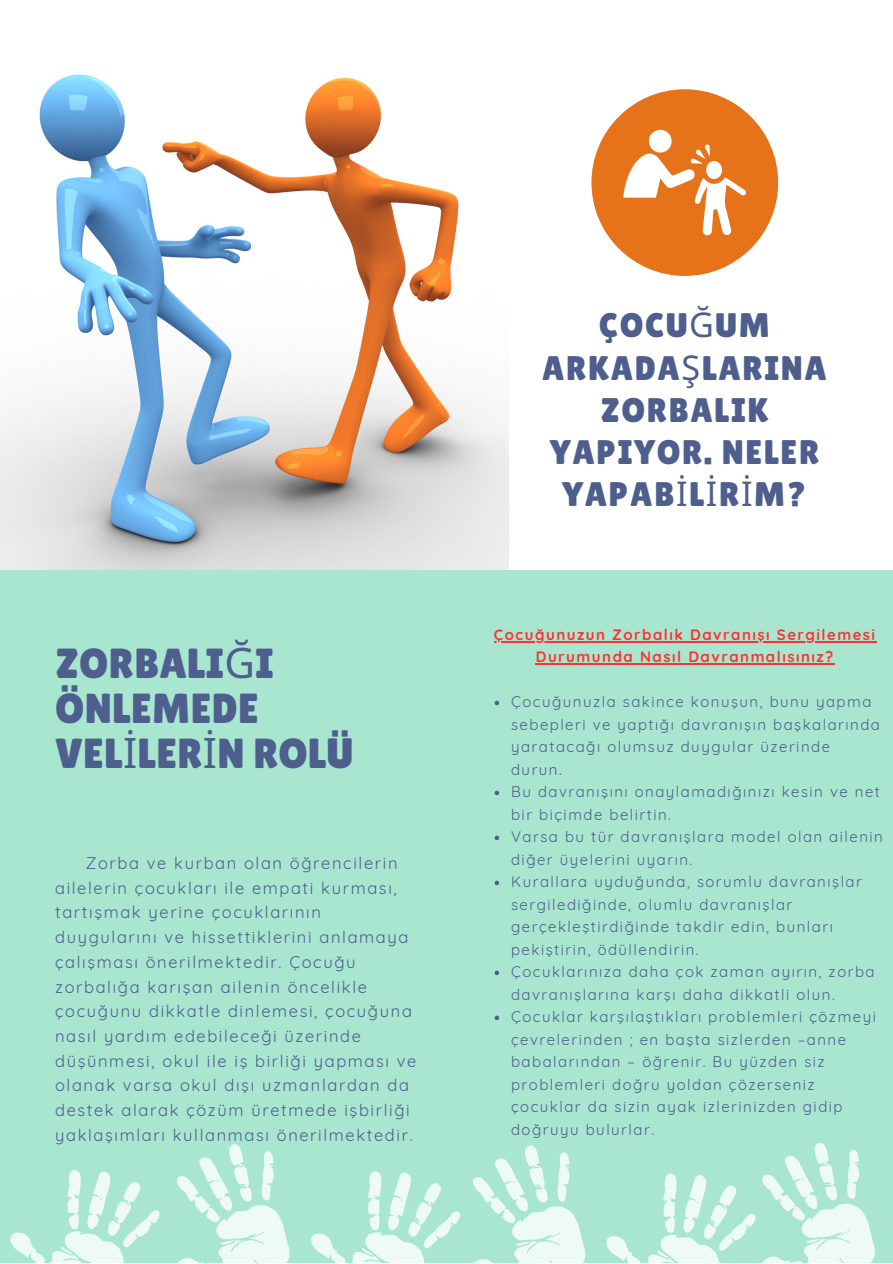
<style>
.page{position:relative;width:893px;height:1264px;background:#fff}
.page>*{position:absolute;margin:0;border:0;box-sizing:border-box;transform-origin:0 0}
.t1{font:42px/45px "Lilita One";letter-spacing:.01em;color:#4e5e8d}
.t2{font:34.05px/42.2px "Lilita One";letter-spacing:.05em;color:#4e5e8d;text-align:center}
.t3{font:16.5px/24.8px "Quicksand";letter-spacing:.1em;color:#4e5e8d}
.t4{font:15px/22.5px "Quicksand";letter-spacing:.1em;color:#4e5e8d}
.t5{font:700 15px/22.5px "Quicksand";letter-spacing:.1em;color:#ff3131;text-align:center}
.s1{font-family:"Noto Sans"}
</style>
<div class="page">
<div style="left:0;top:0;width:892px;height:1262px;background:#a8e6cf"></div>
<div style="left:474px;top:0;width:418px;height:569px;background:#fff"></div>
<svg style="left:494px;top:700px;width:5px;height:5px"></svg>
<svg style="left:494px;top:790px;width:5px;height:5px"></svg>
<svg style="left:494px;top:835px;width:5px;height:5px"></svg>
<svg style="left:494px;top:880px;width:5px;height:5px"></svg>
<svg style="left:494px;top:970px;width:5px;height:5px"></svg>
<svg style="left:494px;top:1015px;width:5px;height:5px"></svg>
<hr style="left:494px;top:641px;width:382px;height:1px;background:#ff3131">
<hr style="left:535px;top:663px;width:299px;height:1px;background:#ff3131">
<svg style="left:10px;top:1170px;width:150px;height:92px"></svg>
<svg style="left:177px;top:1144px;width:283px;height:118px"></svg>
<svg style="left:472px;top:1143px;width:403px;height:119px"></svg>
<svg style="left:591px;top:89px;width:187px;height:187px"></svg>
<img style="left:0;top:0;width:508px;height:569px">
<h1 class="t1" style="left:55px;top:640px;width:299px">ZORBALI<span class="s1">Ğ</span>I<br>ÖNLEMEDE<br>VEL<span class="s1">İ</span>LER<span class="s1">İ</span>N ROLÜ</h1>
<p class="t3" style="left:55px;top:850px;width:363px;text-indent:31px">Zorba ve kurban olan öğrencilerin ailelerin çocukları ile empati kurması, tartışmak yerine çocuklarının duygularını ve hissettiklerini anlamaya çalışması önerilmektedir. Çocuğu zorbalığa karışan ailenin öncelikle çocuğunu dikkatle dinlemesi, çocuğuna nasıl yardım edebileceği üzerinde düşünmesi, okul ile iş birliği yapması ve olanak varsa okul dışı uzmanlardan da destek alarak çözüm üretmede işbirliği yaklaşımları kullanması önerilmektedir.</p>
<h2 class="t2" style="left:542px;top:304px;width:286px">ÇOCU<span class="s1">Ğ</span>UM<br>ARKADA<span class="s1">Ş</span>LARINA<br>ZORBALIK<br>YAPIYOR. NELER<br>YAPAB<span class="s1">İ</span>L<span class="s1">İ</span>R<span class="s1">İ</span>M?</h2>
<p class="t5" style="left:494px;top:623px;width:381px">Çocuğunuzun Zorbalık Davranışı Sergilemesi<br>Durumunda Nasıl Davranmalısınız?</p>
<p class="t4" style="left:511px;top:690px;width:373px">Çocuğunuzla sakince konuşun, bunu yapma sebepleri ve yaptığı davranışın başkalarında yaratacağı olumsuz duygular üzerinde durun.<br>Bu davranışını onaylamadığınızı kesin ve net bir biçimde belirtin.<br>Varsa bu tür davranışlara model olan ailenin diğer üyelerini uyarın.<br>Kurallara uyduğunda, sorumlu davranışlar sergilediğinde, olumlu davranışlar gerçekleştirdiğinde takdir edin, bunları pekiştirin, ödüllendirin.<br>Çocuklarınıza daha çok zaman ayırın, zorba davranışlarına karşı daha dikkatli olun.<br>Çocuklar karşılaştıkları problemleri çözmeyi çevrelerinden ; en başta sizlerden –anne babalarından – öğrenir. Bu yüzden siz problemleri doğru yoldan çözerseniz çocuklar da sizin ayak izlerinizden gidip doğruyu bulurlar.</p>
</div>
